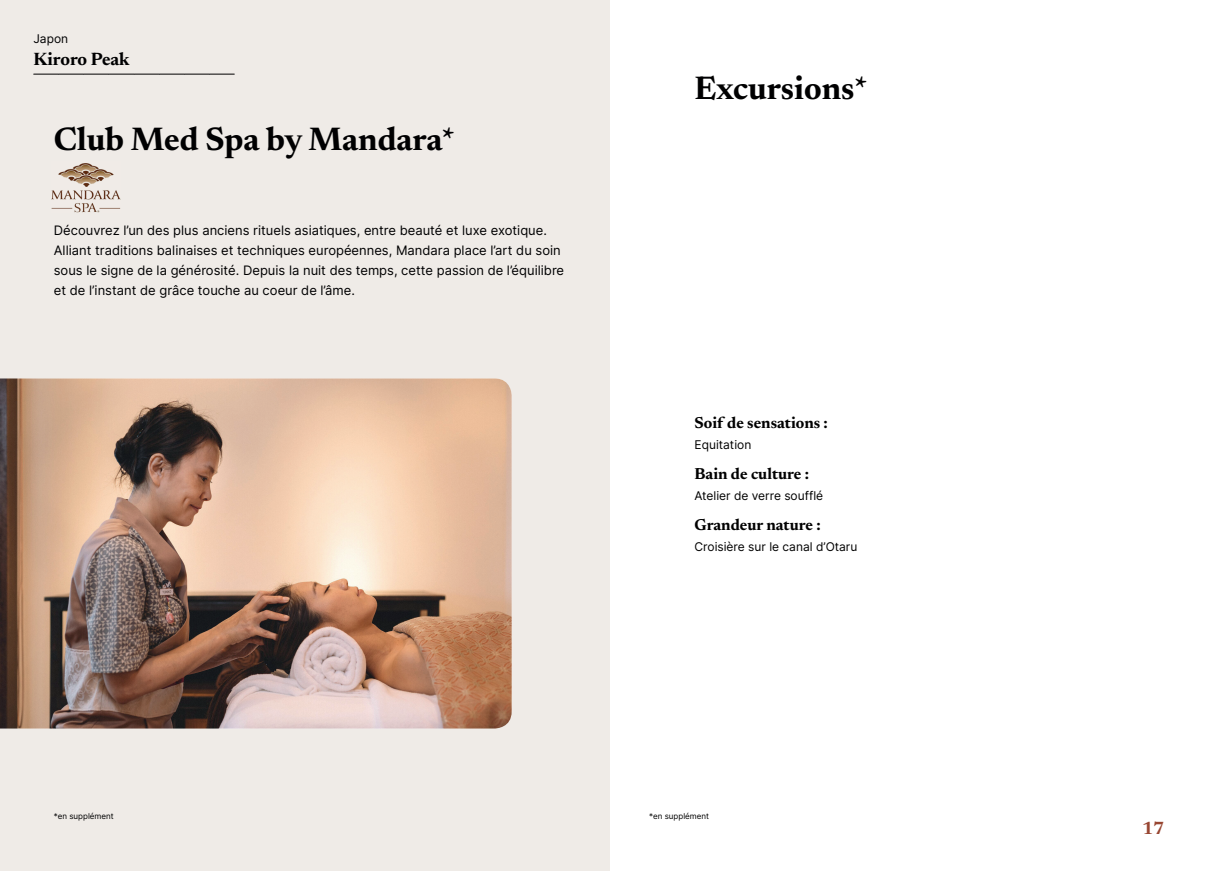
<style>
.page{position:relative;width:1219px;height:871px;background:#fff}
.page>*{position:absolute;margin:0;border:0;box-sizing:border-box;transform-origin:0 0}
.t1{font:700 33px "Newsreader 24 pt";color:#000001}
.t2{font:700 18px "Newsreader 24 pt";color:#000001}
.t3{font:700 18px "Newsreader 24 pt";color:#984632}
.t4{font:700 16px "Newsreader 24 pt";color:#000001}
.t5{font:13px/20px "Inter";color:#000001}
.t6{font:12px "Inter";color:#000001}
.t7{font:8px "Inter";color:#000001}
</style>
<div class="page">
<div style="left:0;top:0;width:609px;height:870px;background:#efebe7"></div>
<img style="left:0;top:378px;width:512px;height:350px">
<svg style="left:34px;top:74px;width:200px;height:1px"></svg>
<img style="left:52px;top:163px;width:68px;height:50px">
<p class="t6" style="left:33px;top:30px;width:36px">Japon</p>
<h2 class="t2" style="left:33px;top:46px;width:98px">Kiroro Peak</h2>
<h1 class="t1" style="left:54px;top:115px;width:402px">Club Med Spa by Mandara*</h1>
<p class="t5" style="left:54px;top:220px;width:512px">Découvrez l’un des plus anciens rituels asiatiques, entre beauté et luxe exotique.<br>Alliant traditions balinaises et techniques européennes, Mandara place l’art du soin sous le signe de la générosité. Depuis la nuit des temps, cette passion de l’équilibre et de l’instant de grâce touche au coeur de l’âme.</p>
<h1 class="t1" style="left:694px;top:64px;width:175px">Excursions*</h1>
<p class="t4" style="left:694px;top:411px;width:135px">Soif de sensations :</p>
<p class="t6" style="left:694px;top:435px;width:58px">Equitation</p>
<p class="t4" style="left:694px;top:462px;width:116px">Bain de culture :</p>
<p class="t6" style="left:694px;top:486px;width:130px">Atelier de verre soufflé</p>
<p class="t4" style="left:694px;top:513px;width:128px">Grandeur nature :</p>
<p class="t6" style="left:694px;top:537px;width:164px">Croisière sur le canal d’Otaru</p>
<p class="t7" style="left:54px;top:809px;width:61px">*en supplément</p>
<p class="t7" style="left:649px;top:809px;width:61px">*en supplément</p>
<h2 class="t3" style="left:1142px;top:814px;width:24px">17</h2>
</div>
